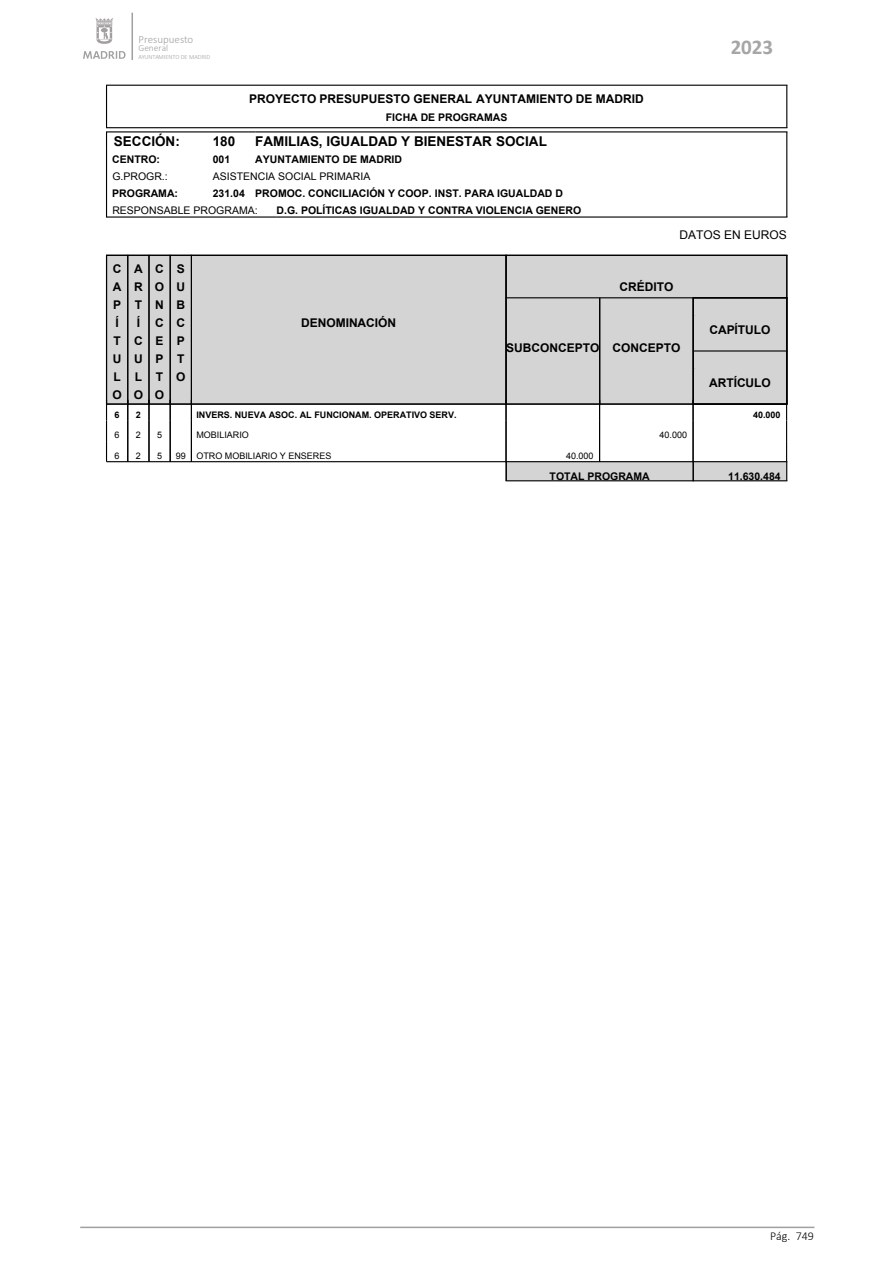
<style>
.page{position:relative;width:893px;height:1263px;background:#fff}
.page>*{position:absolute;margin:0;border:0;box-sizing:border-box;transform-origin:0 0}
.t1{font:700 21px "Calibri";color:#a6a6a6}
.t2{font:700 13.5px "Arial";color:#000}
.t3{font:700 12px/18px "Arial";color:#000}
.t4{font:12px "Arial";color:#000}
.t5{font:300 12px "Calibri";color:#000}
.t6{font:300 10.95px "Calibri";color:#a2a09f}
.t7{font:700 10.5px "Arial";color:#000}
.t8{font:10.5px "Arial";color:#000}
.t9{font:300 9.45px "Calibri";color:#a2a09f}
.t10{font:9px "Arial";color:#000}
.t11{font:700 9px "Arial";color:#000}
.t12{font:300 6.3px "Calibri";color:#a2a09f}
.t13{font:6px "Arial";color:#000}
</style>
<div class="page">
<hr style="left:106px;top:85px;width:1px;height:43px;background:#000">
<hr style="left:786px;top:85px;width:1px;height:43px;background:#000">
<hr style="left:106px;top:85px;width:681px;height:1px;background:#000">
<hr style="left:106px;top:127px;width:681px;height:1px;background:#000">
<hr style="left:106px;top:131px;width:107px;height:1px;background:#000">
<hr style="left:213px;top:131px;width:42px;height:1px;background:#000">
<hr style="left:255px;top:131px;width:532px;height:1px;background:#000">
<svg style="left:106px;top:132px;width:1px;height:84px"></svg>
<hr style="left:106px;top:216px;width:171px;height:2px;background:#000">
<svg style="left:786px;top:132px;width:1px;height:84px"></svg>
<hr style="left:277px;top:216px;width:510px;height:2px;background:#000">
<div style="left:107px;top:255px;width:399px;height:149px;background:#d4d4d4"></div>
<hr style="left:127px;top:255px;width:1px;height:149px;background:#000">
<hr style="left:148px;top:255px;width:2px;height:149px;background:#000">
<hr style="left:170px;top:255px;width:1px;height:149px;background:#000">
<hr style="left:191px;top:255px;width:1px;height:149px;background:#000">
<hr style="left:505px;top:255px;width:2px;height:149px;background:#000">
<hr style="left:106px;top:255px;width:1px;height:149px;background:#000">
<hr style="left:106px;top:255px;width:401px;height:1px;background:#000">
<hr style="left:106px;top:403px;width:401px;height:2px;background:#000">
<div style="left:506px;top:255px;width:281px;height:149px;background:#d4d4d4"></div>
<hr style="left:506px;top:297px;width:281px;height:1px;background:#000">
<hr style="left:599px;top:298px;width:1px;height:106px;background:#000">
<hr style="left:506px;top:255px;width:1px;height:149px;background:#000">
<hr style="left:786px;top:255px;width:1px;height:149px;background:#000">
<hr style="left:506px;top:255px;width:281px;height:1px;background:#000">
<hr style="left:506px;top:403px;width:281px;height:2px;background:#000">
<hr style="left:693px;top:350px;width:94px;height:2px;background:#000">
<hr style="left:693px;top:298px;width:1px;height:106px;background:#000">
<div style="left:506px;top:462px;width:187px;height:19px;background:#d4d4d4"></div>
<div style="left:693px;top:462px;width:94px;height:19px;background:#d4d4d4"></div>
<hr style="left:148px;top:400px;width:2px;height:20px;background:#000">
<hr style="left:505px;top:400px;width:2px;height:20px;background:#000">
<hr style="left:692px;top:400px;width:2px;height:20px;background:#000">
<hr style="left:148px;top:420px;width:2px;height:21px;background:#000">
<hr style="left:505px;top:420px;width:2px;height:21px;background:#000">
<hr style="left:692px;top:420px;width:2px;height:21px;background:#000">
<svg style="left:106px;top:405px;width:1px;height:57px"></svg>
<svg style="left:127px;top:405px;width:1px;height:56px"></svg>
<hr style="left:148px;top:441px;width:2px;height:21px;background:#000">
<svg style="left:170px;top:405px;width:1px;height:56px"></svg>
<svg style="left:191px;top:405px;width:1px;height:56px"></svg>
<hr style="left:505px;top:441px;width:2px;height:21px;background:#000">
<svg style="left:599px;top:405px;width:1px;height:56px"></svg>
<hr style="left:692px;top:441px;width:2px;height:21px;background:#000">
<hr style="left:107px;top:461px;width:400px;height:1px;background:#000">
<svg style="left:506px;top:462px;width:1px;height:18px"></svg>
<hr style="left:506px;top:461px;width:188px;height:1px;background:#000">
<hr style="left:506px;top:480px;width:188px;height:1px;background:#000">
<svg style="left:693px;top:462px;width:1px;height:18px"></svg>
<svg style="left:786px;top:405px;width:1px;height:75px"></svg>
<hr style="left:693px;top:461px;width:94px;height:1px;background:#000">
<hr style="left:693px;top:480px;width:94px;height:1px;background:#000">
<hr style="left:80px;top:1226px;width:734px;height:2px;background:#a2a09f">
<svg style="left:83px;top:51px;width:43px;height:8px"></svg>
<svg style="left:95px;top:18px;width:19px;height:26px"></svg>
<hr style="left:132px;top:13px;width:1px;height:47px;background:#a2a09f">
<p class="t6" style="left:138px;top:33px;width:56px">Presupuesto</p>
<p class="t9" style="left:138px;top:42px;width:31px">General</p>
<p class="t12" style="left:138px;top:53px;width:73px">AYUNTAMIENTO DE MADRID</p>
<p class="t3" style="left:249px;top:90px;width:396px">PROYECTO PRESUPUESTO GENERAL AYUNTAMIENTO DE MADRID</p>
<p class="t7" style="left:386px;top:110px;width:123px">FICHA DE PROGRAMAS</p>
<p class="t2" style="left:114px;top:133px;width:67px">SECCIÓN:</p>
<p class="t2" style="left:213px;top:133px;width:24px">180</p>
<p class="t2" style="left:255px;top:133px;width:293px">FAMILIAS, IGUALDAD Y BIENESTAR SOCIAL</p>
<p class="t7" style="left:112px;top:153px;width:49px">CENTRO:</p>
<p class="t7" style="left:213px;top:153px;width:19px">001</p>
<p class="t7" style="left:255px;top:153px;width:148px">AYUNTAMIENTO DE MADRID</p>
<p class="t8" style="left:112px;top:170px;width:57px">G.PROGR.:</p>
<p class="t8" style="left:213px;top:170px;width:159px">ASISTENCIA SOCIAL PRIMARIA</p>
<p class="t7" style="left:112px;top:187px;width:67px">PROGRAMA:</p>
<p class="t7" style="left:213px;top:187px;width:352px">231.04 PROMOC. CONCILIACIÓN Y COOP. INST. PARA IGUALDAD D</p>
<p class="t8" style="left:112px;top:204px;width:147px">RESPONSABLE PROGRAMA:</p>
<p class="t7" style="left:277px;top:204px;width:306px">D.G. POLÍTICAS IGUALDAD Y CONTRA VIOLENCIA GENERO</p>
<h1 class="t1" style="left:731px;top:32px;width:44px">2023</h1>
<p class="t4" style="left:679px;top:227px;width:109px">DATOS EN EUROS</p>
<p class="t3" style="left:113px;top:260px;width:11px">C<br>A<br>P<br>Í<br>T<br>U<br>L<br>O</p>
<p class="t3" style="left:134px;top:260px;width:11px">A<br>R<br>T<br>Í<br>C<br>U<br>L<br>O</p>
<p class="t3" style="left:155px;top:260px;width:11px;text-align:justify">C O N C E P T O</p>
<p class="t3" style="left:176px;top:260px;width:11px;text-align:justify">S U B C P T O</p>
<p class="t3" style="left:301px;top:314px;width:97px">DENOMINACIÓN</p>
<p class="t3" style="left:619px;top:278px;width:55px">CRÉDITO</p>
<p class="t3" style="left:506px;top:339px;width:176px">SUBCONCEPTO CONCEPTO</p>
<p class="t13" style="left:693px;top:310px;width:3px">.</p>
<p class="t13" style="left:693px;top:363px;width:3px">.</p>
<p class="t3" style="left:709px;top:321px;width:63px">CAPÍTULO</p>
<p class="t3" style="left:709px;top:374px;width:63px">ARTÍCULO</p>
<p class="t11" style="left:115px;top:409px;width:7px">6</p>
<p class="t11" style="left:136px;top:409px;width:7px">2</p>
<p class="t11" style="left:196px;top:409px;width:262px">INVERS. NUEVA ASOC. AL FUNCIONAM. OPERATIVO SERV.</p>
<p class="t11" style="left:753px;top:409px;width:29px">40.000</p>
<p class="t10" style="left:115px;top:429px;width:7px">6</p>
<p class="t10" style="left:136px;top:429px;width:7px">2</p>
<p class="t10" style="left:157px;top:429px;width:7px">5</p>
<p class="t10" style="left:196px;top:429px;width:54px">MOBILIARIO</p>
<p class="t10" style="left:660px;top:429px;width:29px">40.000</p>
<p class="t10" style="left:115px;top:450px;width:7px">6</p>
<p class="t10" style="left:136px;top:450px;width:7px">2</p>
<p class="t10" style="left:157px;top:450px;width:7px">5</p>
<p class="t10" style="left:176px;top:450px;width:157px">99 OTRO MOBILIARIO Y ENSERES</p>
<p class="t10" style="left:566px;top:450px;width:29px">40.000</p>
<p class="t7" style="left:550px;top:469px;width:102px">TOTAL PROGRAMA</p>
<p class="t7" style="left:728px;top:469px;width:54px">11.630.484</p>
<p class="t5" style="left:770px;top:1229px;width:45px">Pág. 749</p>
</div>
